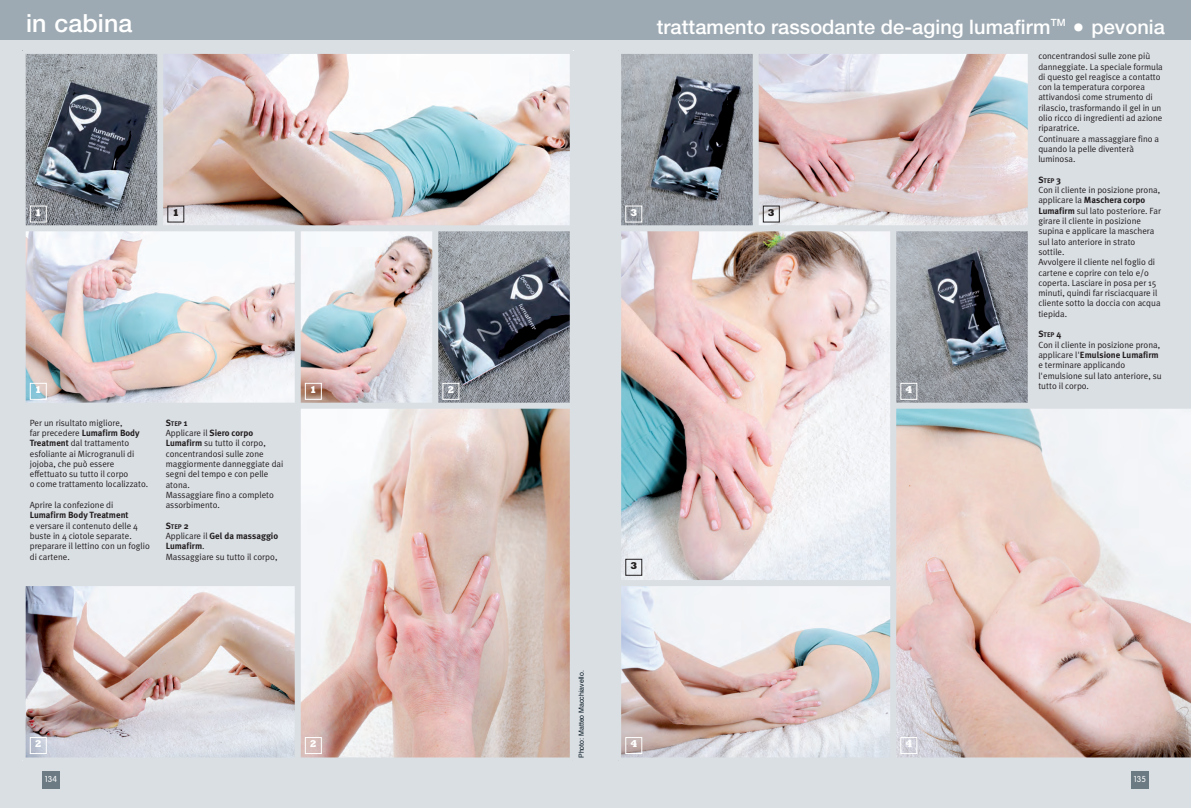
<style>
.page{position:relative;width:1191px;height:808px;background:#fff}
.page>*{position:absolute;margin:0;border:0;box-sizing:border-box;transform-origin:0 0}
.t1{font:500 25px "Helvetica Neue LT Std";letter-spacing:.005em;color:#fff}
.t2{font:500 20px "Helvetica Neue LT Std";letter-spacing:.005em;color:#fff}
.t3{font:800 10px "Rockwell Std";color:#fff}
.t4{font:800 10px "Rockwell Std";color:#231f20}
.t5{font:9px/10.3px "Meta Plus Normal";color:#231f20}
.t6{font:700 9px/10.3px "Meta Plus";color:#231f20}
.t7{font:300 8.5px "VAG Rounded Std";color:#fff}
.t8{font:7px "Helvetica";color:#071822}
.t9{font:700 6.8px "Meta Plus";letter-spacing:-.005em;color:#231f20}
.s1{font-family:"ITC Franklin Gothic Std";font-weight:600;font-size:28px}
.s2{font-size:9px}
.s3{font-family:"Meta Plus Normal";font-weight:400}
.s4{font-family:"Meta Plus";font-weight:700}
</style>
<div class="page">
<div style="left:0;top:11px;width:1191px;height:797px;background:#dadfe4"></div>
<div style="left:0;top:0;width:1191px;height:40px;background:#9eaab3"></div>
<img style="left:26px;top:54px;width:131px;height:171px">
<img style="left:163px;top:54px;width:407px;height:171px">
<div style="left:30px;top:206px;width:17px;height:17px;border:1px solid #fff"></div>
<img style="left:26px;top:231px;width:269px;height:172px">
<img style="left:301px;top:231px;width:131px;height:172px">
<svg style="left:438px;top:231px;width:132px;height:172px;background:#727983"></svg>
<img style="left:301px;top:409px;width:269px;height:348px">
<img style="left:26px;top:586px;width:269px;height:171px">
<img style="left:621px;top:54px;width:131px;height:171px">
<svg style="left:758px;top:54px;width:269px;height:171px"></svg>
<img style="left:621px;top:231px;width:269px;height:349px">
<img style="left:896px;top:231px;width:131px;height:172px">
<img style="left:896px;top:409px;width:295px;height:348px">
<img style="left:621px;top:586px;width:269px;height:171px">
<div style="left:30px;top:383px;width:17px;height:17px;border:1px solid #fff"></div>
<div style="left:30px;top:737px;width:17px;height:17px;border:1px solid #fff"></div>
<div style="left:305px;top:383px;width:17px;height:17px;border:1px solid #fff"></div>
<div style="left:305px;top:737px;width:17px;height:17px;border:1px solid #fff"></div>
<div style="left:442px;top:383px;width:17px;height:17px;border:1px solid #fff"></div>
<div style="left:625px;top:206px;width:17px;height:17px;border:1px solid #fff"></div>
<div style="left:763px;top:206px;width:17px;height:17px;border:1px solid #231f20"></div>
<div style="left:900px;top:383px;width:17px;height:17px;border:1px solid #fff"></div>
<div style="left:625px;top:559px;width:17px;height:17px;border:1px solid #231f20"></div>
<div style="left:625px;top:737px;width:17px;height:17px;border:1px solid #fff"></div>
<div style="left:900px;top:737px;width:17px;height:17px;border:1px solid #fff"></div>
<div style="left:1131px;top:771px;width:17px;height:17px;background:#6b7a83"></div>
<div style="left:43px;top:771px;width:17px;height:17px;background:#6b7a83"></div>
<h1 class="t1" style="left:26px;top:14px;width:108px">in cabina</h1>
<h2 class="t2" style="left:656px;top:19px;width:510px">trattamento rassodante de-aging lumafirm<sup>TM</sup> <span class="s1">•</span> pevonia</h2>
<p class="t3" style="left:35px;top:209px;width:8px">1</p>
<p class="t3" style="left:35px;top:386px;width:8px">1</p>
<p class="t4" style="left:172px;top:209px;width:8px">1</p>
<p class="t3" style="left:310px;top:386px;width:8px">1</p>
<p class="t3" style="left:447px;top:386px;width:8px">2</p>
<p class="t3" style="left:630px;top:209px;width:8px">3</p>
<p class="t4" style="left:768px;top:209px;width:8px">3</p>
<p class="t3" style="left:905px;top:386px;width:8px">4</p>
<p class="t5" style="left:1038px;top:51px;width:126px">concentrandosi sulle zone più danneggiate. La speciale formula di questo gel reagisce a contatto con la temperatura corporea attivandosi come strumento di rilascio, trasformando il gel in un olio ricco di ingredienti ad azione riparatrice.<br>Continuare a massaggiare fino a quando la pelle diventerà luminosa.</p>
<p class="t9" style="left:1038px;top:176px;width:24px"><span class="s2">S</span>TEP <span class="s2">3</span></p>
<p class="t5" style="left:1038px;top:185px;width:123px">Con il cliente in posizione prona,</p>
<p class="t6" style="left:1038px;top:195px;width:108px"><span class="s3">applicare la</span> Maschera corpo</p>
<p class="t5" style="left:1038px;top:205px;width:124px"><span class="s4">Lumafirm</span> sul lato posteriore. Far girare il cliente in posizione supina e applicare la maschera sul lato anteriore in strato sottile.<br>Avvolgere il cliente nel foglio di cartene e coprire con telo e/o coperta. Lasciare in posa per 15 minuti, quindi far risciacquare il cliente sotto la doccia con acqua tiepida.</p>
<p class="t9" style="left:1038px;top:331px;width:24px"><span class="s2">S</span>TEP <span class="s2">4</span></p>
<p class="t5" style="left:1038px;top:339px;width:123px">Con il cliente in posizione prona,</p>
<p class="t6" style="left:1038px;top:350px;width:122px"><span class="s3">applicare l'</span>Emulsione Lumafirm</p>
<p class="t5" style="left:1038px;top:360px;width:125px">e terminare applicando l'emulsione sul lato anteriore, su tutto il corpo.</p>
<p class="t5" style="left:30px;top:417px;width:120px">Per un risultato migliore,<br>far precedere <span class="s4">Lumafirm Body<br>Treatment</span> dal trattamento esfoliante ai Microgranuli di jojoba, che può essere effettuato su tutto il corpo<br>o come trattamento localizzato.</p>
<p class="t5" style="left:30px;top:500px;width:85px">Aprire la confezione di</p>
<p class="t6" style="left:30px;top:510px;width:100px">Lumafirm Body Treatment</p>
<p class="t5" style="left:30px;top:520px;width:122px">e versare il contenuto delle 4 buste in 4 ciotole separate. preparare il lettino con un foglio di cartene.</p>
<p class="t9" style="left:166px;top:419px;width:23px"><span class="s2">S</span>TEP <span class="s2">1</span></p>
<p class="t5" style="left:166px;top:428px;width:119px">Applicare il <span class="s4">Siero corpo<br>Lumafirm</span> su tutto il corpo, concentrandosi sulle zone maggiormente danneggiate dai segni del tempo e con pelle atona.<br>Massaggiare fino a completo assorbimento.</p>
<p class="t9" style="left:166px;top:522px;width:24px"><span class="s2">S</span>TEP <span class="s2">2</span></p>
<p class="t6" style="left:166px;top:531px;width:114px"><span class="s3">Applicare il</span> Gel da massaggio<br>Lumafirm<span class="s3">.</span></p>
<p class="t5" style="left:166px;top:551px;width:113px">Massaggiare su tutto il corpo,</p>
<p class="t4" style="left:630px;top:562px;width:8px">3</p>
<p class="t3" style="left:35px;top:740px;width:8px">2</p>
<p class="t3" style="left:310px;top:740px;width:8px">2</p>
<p class="t8" style="left:578px;top:758px;width:89px;rotate:-90deg">Photo: Matteo Macchiavello.</p>
<p class="t3" style="left:630px;top:740px;width:8px">4</p>
<p class="t3" style="left:905px;top:740px;width:8px">4</p>
<p class="t7" style="left:45px;top:775px;width:14px">134</p>
<p class="t7" style="left:1133px;top:775px;width:14px">135</p>
</div>
